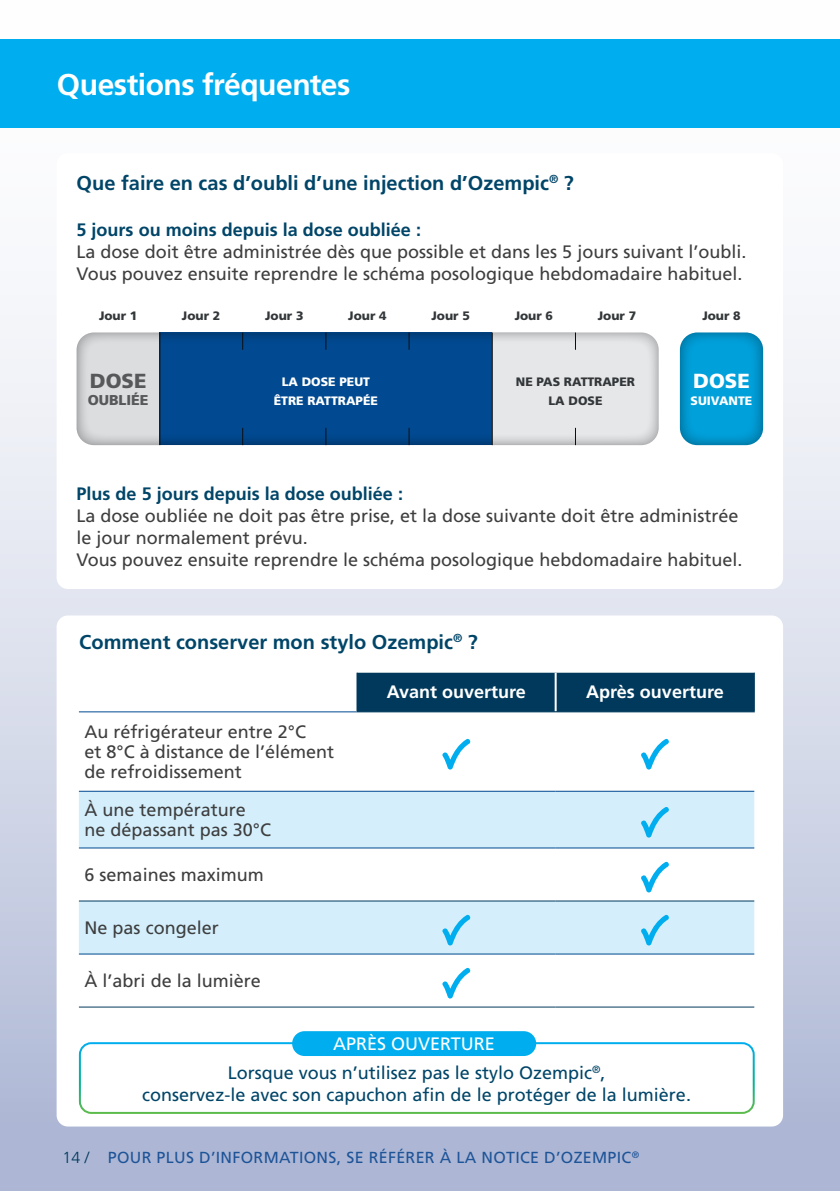
<style>
.page{position:relative;width:840px;height:1191px;background:#fff}
.page>*{position:absolute;margin:0;border:0;box-sizing:border-box;transform-origin:0 0}
.t1{font:700 30px "Frutiger LT Std";letter-spacing:-.015em;color:#fff}
.t2{font:900 20.4px "Frutiger LT Std";color:#fff}
.t3{font:900 20.4px "Frutiger LT Std";color:#57585a}
.t4{font:700 20px "Frutiger LT Std";color:#004568}
.t5{font:18px/22px "Frutiger LT Std";color:#3e3e3f}
.t6{font:18px/22px "Frutiger LT Std";color:#004568;text-align:center}
.t7{font:700 18px "Frutiger LT Std";color:#004568}
.t8{font:700 18px "Frutiger LT Std";color:#fff}
.t9{font:18px "Frutiger LT Std";color:#fff}
.t10{font:16px "Frutiger LT Std";letter-spacing:.02em;color:#1e5498}
.t11{font:300 16px "Frutiger LT Std";color:#00395c}
.t12{font:900 14.2px "Frutiger LT Std";color:#57585a}
.t13{font:900 12.2px/18.4px "Frutiger LT Std";color:#333739;text-align:center}
.t14{font:900 12.2px/18.4px "Frutiger LT Std";color:#fff;text-align:center}
</style>
<div class="page">
<div style="left:0;top:0;width:839px;height:1191px;background:linear-gradient(to bottom,#fff,#b1bad7)"></div>
<div style="left:0;top:39px;width:839px;height:89px;background:#00aeef"></div>
<div style="left:57px;top:153px;width:725px;height:436px;background:#fff;border-radius:11px"></div>
<div style="left:57px;top:615px;width:725px;height:511px;background:#fff;border-radius:11px"></div>
<div style="left:357px;top:672px;width:396px;height:39px;background:#00395c"></div>
<svg style="left:79px;top:791px;width:674px;height:162px;fill:#d4effb"></svg>
<hr style="left:79px;top:711px;width:277px;height:1px;background:#014990">
<hr style="left:79px;top:790px;width:278px;height:1px;background:#014990">
<hr style="left:357px;top:790px;width:198px;height:1px;background:#014990">
<hr style="left:555px;top:790px;width:198px;height:1px;background:#014990">
<hr style="left:79px;top:847px;width:278px;height:1px;background:#014990">
<hr style="left:357px;top:847px;width:198px;height:1px;background:#014990">
<hr style="left:555px;top:847px;width:198px;height:1px;background:#014990">
<hr style="left:79px;top:953px;width:278px;height:1px;background:#014990">
<hr style="left:357px;top:953px;width:198px;height:1px;background:#014990">
<hr style="left:555px;top:953px;width:198px;height:1px;background:#014990">
<hr style="left:554px;top:672px;width:2px;height:39px;background:#fff">
<hr style="left:79px;top:900px;width:278px;height:1px;background:#00395c">
<hr style="left:357px;top:900px;width:198px;height:1px;background:#00395c">
<hr style="left:555px;top:900px;width:198px;height:1px;background:#00395c">
<hr style="left:79px;top:1006px;width:278px;height:1px;background:#00395c">
<hr style="left:357px;top:1006px;width:198px;height:1px;background:#00395c">
<hr style="left:555px;top:1006px;width:198px;height:1px;background:#00395c">
<hr style="left:356px;top:672px;width:1px;height:39px;background:#00395c">
<hr style="left:753px;top:672px;width:1px;height:39px;background:#00395c">
<hr style="left:356px;top:711px;width:199px;height:1px;background:#00395c">
<hr style="left:555px;top:711px;width:199px;height:1px;background:#00395c">
<svg style="left:442px;top:738px;width:29px;height:32px"></svg>
<svg style="left:641px;top:738px;width:28px;height:32px"></svg>
<svg style="left:639px;top:805px;width:31px;height:33px"></svg>
<svg style="left:639px;top:860px;width:31px;height:33px"></svg>
<svg style="left:441px;top:913px;width:30px;height:33px"></svg>
<svg style="left:639px;top:913px;width:31px;height:33px"></svg>
<svg style="left:442px;top:967px;width:29px;height:32px"></svg>
<div style="left:79px;top:1042px;width:675px;height:71px;border:2px solid #fff;border-radius:11px"></div>
<div style="left:292px;top:1031px;width:244px;height:25px;background:#00aeef;border-radius:12px"></div>
<svg style="left:679px;top:332px;width:83px;height:113px;fill:#00a0db"></svg>
<svg style="left:77px;top:332px;width:581px;height:113px;fill:#014990"></svg>
<h1 class="t1" style="left:57px;top:67px;width:295px">Questions fréquentes</h1>
<p class="t4" style="left:77px;top:171px;width:498px">Que faire en cas d’oubli d’une injection d’Ozempic<sup>®</sup> ?</p>
<p class="t7" style="left:77px;top:219px;width:346px">5 jours ou moins depuis la dose oubliée :</p>
<p class="t5" style="left:77px;top:240px;width:671px">La dose doit être administrée dès que possible et dans les 5 jours suivant l’oubli.<br>Vous pouvez ensuite reprendre le schéma posologique hebdomadaire habituel.</p>
<p class="t13" style="left:99px;top:306px;width:40px">Jour 1</p>
<p class="t13" style="left:182px;top:306px;width:40px">Jour 2</p>
<p class="t13" style="left:265px;top:306px;width:40px">Jour 3</p>
<p class="t13" style="left:348px;top:306px;width:40px">Jour 4</p>
<p class="t13" style="left:431px;top:306px;width:40px">Jour 5</p>
<p class="t13" style="left:514px;top:306px;width:40px">Jour 6</p>
<p class="t13" style="left:597px;top:306px;width:40px">Jour 7</p>
<p class="t13" style="left:702px;top:306px;width:40px">Jour 8</p>
<p class="t3" style="left:90px;top:369px;width:58px">DOSE</p>
<p class="t12" style="left:88px;top:391px;width:62px">OUBLIÉE</p>
<p class="t14" style="left:274px;top:373px;width:106px">LA DOSE PEUT<br>ÊTRE RATTRAPÉE</p>
<p class="t13" style="left:515px;top:373px;width:121px">NE PAS RATTRAPER<br>LA DOSE</p>
<p class="t2" style="left:692px;top:369px;width:58px">DOSE</p>
<p class="t14" style="left:690px;top:391px;width:63px">SUIVANTE</p>
<p class="t7" style="left:77px;top:483px;width:328px">Plus de 5 jours depuis la dose oubliée :</p>
<p class="t5" style="left:77px;top:505px;width:667px">La dose oubliée ne doit pas être prise, et la dose suivante doit être administrée le jour normalement prévu.<br>Vous pouvez ensuite reprendre le schéma posologique hebdomadaire habituel.</p>
<p class="t4" style="left:79px;top:630px;width:400px">Comment conserver mon stylo Ozempic<sup>®</sup> ?</p>
<p class="t8" style="left:386px;top:681px;width:141px">Avant ouverture</p>
<p class="t8" style="left:586px;top:681px;width:139px">Après ouverture</p>
<p class="t5" style="left:84px;top:722px;width:251px;line-height:20px">Au réfrigérateur entre 2°C<br>et 8°C à distance de l’élément de refroidissement</p>
<p class="t5" style="left:84px;top:800px;width:188px;line-height:20px">À une température ne dépassant pas 30°C</p>
<p class="t5" style="left:84px;top:864px;width:181px">6 semaines maximum</p>
<p class="t5" style="left:84px;top:917px;width:136px">Ne pas congeler</p>
<p class="t5" style="left:84px;top:970px;width:178px">À l’abri de la lumière</p>
<p class="t9" style="left:333px;top:1033px;width:163px">APRÈS OUVERTURE</p>
<p class="t11" style="left:62px;top:1148px;width:28px">14 /</p>
<p class="t6" style="left:142px;top:1061px;width:550px">Lorsque vous n’utilisez pas le stylo Ozempic<sup>®</sup>,<br>conservez-le avec son capuchon afin de le protéger de la lumière.</p>
<p class="t10" style="left:108px;top:1148px;width:532px">POUR PLUS D’INFORMATIONS, SE RÉFÉRER À LA NOTICE D’OZEMPIC<sup>®</sup></p>
</div>
